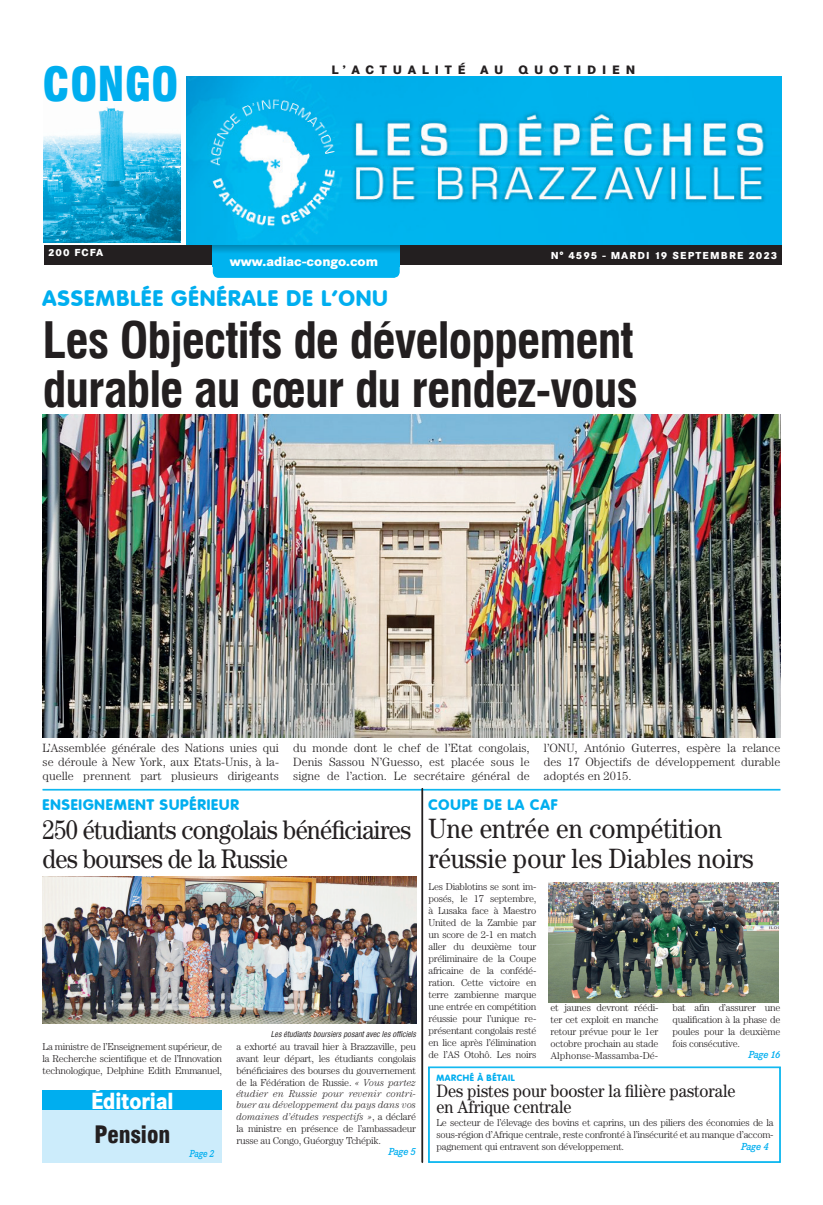
<style>
.page{position:relative;width:823px;height:1205px;background:#fff}
.page>*{position:absolute;margin:0;border:0;box-sizing:border-box;transform-origin:0 0}
.t1{font:700 49px/49px "Corporate Condensed";letter-spacing:-.02em;color:#231f20}
.t2{font:900 46px "Corporate Condensed";color:#00aeef}
.t3{font:28px/30px "Century";color:#231f20;scale:.9 1}
.t4{font:27px/29px "Century";letter-spacing:-.025em;color:#231f20;scale:.9 1}
.t5{font:800 23px "Corporate SBQ";color:#fff;scale:.84 1}
.t6{font:900 23px "Corporate Condensed";color:#231f20}
.t7{font:800 22px "Corporate Rounded";letter-spacing:.06em;color:#00aeef}
.t8{font:18px/16px "Century";color:#231f20;scale:.9 1}
.t9{font:800 15px "Corporate Rounded";letter-spacing:.06em;color:#00aeef}
.t10{font:800 13px "Corporate SBQ";color:#fff}
.t11{font:300 12px/14px "Century";color:#231f20;text-align:justify}
.t12{font:800 12px "Corporate SBQ";letter-spacing:.485em;color:#231f20}
.t13{font:300 10px/12px "Century";letter-spacing:-.025em;color:#231f20;text-align:justify}
.t14{font:italic 300 10px/11px "Century";color:#231f20;scale:.95 1}
.t15{font:800 10px "Corporate SBQ";letter-spacing:.1em;color:#fff}
.t16{font:italic 500 10px "Corporate EBQ";letter-spacing:-.025em;color:#00aeef}
.t17{font:italic 500 10px "Corporate EBQ";letter-spacing:-.025em;color:#00aeef;scale:.9 1}
.t18{font:800 9px "Corporate Rounded";letter-spacing:.06em;color:#00aeef}
.t19{font:italic 8px "Corporate Condensed";color:#231f20}
.s1{font-style:italic}
</style>
<div class="page">
<div style="left:44px;top:245px;width:737px;height:19px;background:#231f20"></div>
<img style="left:44px;top:107px;width:136px;height:135px">
<img style="left:186px;top:76px;width:595px;height:168px">
<svg style="left:213px;top:265px;width:186px;height:13px"></svg>
<div style="left:213px;top:245px;width:186px;height:20px;background:linear-gradient(to bottom,#0097cc,#00bbf9)"></div>
<img style="left:43px;top:414px;width:737px;height:323px">
<hr style="left:43px;top:789px;width:737px;height:1px;background:#00b3ef">
<hr style="left:43px;top:790px;width:737px;height:1px;background:#00b3ef">
<div style="left:43px;top:1109px;width:179px;height:53px;background:#ccecfb"></div>
<div style="left:43px;top:1090px;width:179px;height:20px;background:#00aeef"></div>
<img style="left:43px;top:876px;width:373px;height:147px">
<img style="left:548px;top:882px;width:230px;height:121px">
<svg style="left:428px;top:1067px;width:352px;height:95px"></svg>
<div style="left:429px;top:1067px;width:350px;height:95px;border:1px solid #00b3ef"></div>
<svg style="left:421px;top:788px;width:1px;height:374px"></svg>
<h2 class="t2" style="left:43px;top:57px;width:137px">CONGO</h2>
<p class="t12" style="left:331px;top:63px;width:305px">L’ACTUALITÉ AU QUOTIDIEN</p>
<p class="t15" style="left:48px;top:246px;width:57px">200 FCFA</p>
<h3 class="t10" style="left:230px;top:254px;width:150px">www.adiac-congo.com</h3>
<p class="t15" style="left:550px;top:249px;width:228px">N° 4595 - MARDI 19 SEPTEMBRE 2023</p>
<h3 class="t7" style="left:43px;top:285px;width:346px">ASSEMBLÉE GÉNÉRALE DE L’ONU</h3>
<h1 class="t1" style="left:43px;top:316px;width:596px">Les Objectifs de développement durable au cœur du rendez-vous</h1>
<p class="t11" style="left:43px;top:740px;width:238px">L’Assemblée générale des Nations unies qui se déroule à New York, aux Etats-Unis, à la&shy;quelle prennent part plusieurs dirigeants</p>
<p class="t11" style="left:293px;top:740px;width:238px">du monde dont le chef de l’Etat congolais, Denis Sassou N’Guesso, est placée sous le signe de l’action. Le secrétaire général de</p>
<p class="t11" style="left:543px;top:740px;width:238px">l’ONU, António Guterres, espère la relance des 17 Objectifs de développement durable adoptés en 2015.</p>
<h3 class="t9" style="left:43px;top:796px;width:197px">ENSEIGNEMENT SUPÉRIEUR</h3>
<h3 class="t4" style="left:43px;top:815px;width:411px">250 étudiants congolais bénéficiaires des bourses de la Russie</h3>
<h3 class="t9" style="left:428px;top:796px;width:130px">COUPE DE LA CAF</h3>
<h3 class="t3" style="left:428px;top:813px;width:362px">Une entrée en compétition réussie pour les Diables noirs</h3>
<p class="t13" style="left:428px;top:880px;width:109px">Les Diablotins se sont im&shy;posés, le 17 septembre, à Lusaka face à Maestro United de la Zambie par un score de 2-1 en match aller du deuxième tour préliminaire de la Coupe africaine de la confédé&shy;ration. Cette victoire en terre zambienne marque une entrée en compétition réussie pour l’unique re&shy;présentant congolais resté en lice après l’élimination de l’AS Otohô. Les noirs</p>
<p class="t13" style="left:550px;top:1001px;width:109px">et jaunes devront réédi&shy;ter cet exploit en manche retour prévue pour le 1er octobre prochain au stade Alphonse-Massamba-Dé-</p>
<p class="t13" style="left:672px;top:1001px;width:109px">bat afin d’assurer une qualification à la phase de poules pour la deuxième fois consécutive.</p>
<p class="t19" style="left:270px;top:1029px;width:147px">Les étudiants boursiers posant avec les officiels</p>
<p class="t13" style="left:43px;top:1040px;width:181px">La ministre de l’Enseignement supérieur, de la Recherche scientifique et de l’Innovation technologique, Delphine Edith Emmanuel,</p>
<p class="t13" style="left:236px;top:1040px;width:181px">a exhorté au travail hier à Brazzaville, peu avant leur départ, les étudiants congolais bénéficiaires des bourses du gouvernement de la Fédération de Russie. <span class="s1">« Vous partez</span></p>
<p class="t14" style="left:236px;top:1088px;width:190px">étudier en Russie pour revenir contri&shy;buer au développement du pays dans vos</p>
<p class="t13" style="left:236px;top:1110px;width:181px"><span class="s1">domaines d’études respectifs »</span>, a déclaré la ministre en présence de l’ambassadeur russe au Congo, Guéorguy Tchépik.</p>
<p class="t16" style="left:388px;top:1145px;width:29px">Page 5</p>
<p class="t16" style="left:748px;top:1048px;width:33px">Page 16</p>
<p class="t18" style="left:436px;top:1073px;width:80px">MARCHÉ À BÉTAIL</p>
<h3 class="t8" style="left:436px;top:1083px;width:334px">Des pistes pour booster la filière pastorale en Afrique centrale</h3>
<p class="t13" style="left:436px;top:1117px;width:338px">Le secteur de l’élevage des bovins et caprins, un des piliers des économies de la sous-région d’Afrique centrale, reste confronté à l’insécurité et au manque d’accom&shy;pagnement qui entravent son développement.</p>
<h3 class="t5" style="left:91px;top:1086px;width:100px">Éditorial</h3>
<h3 class="t6" style="left:94px;top:1121px;width:77px">Pension</h3>
<p class="t16" style="left:740px;top:1141px;width:29px">Page 4</p>
<p class="t17" style="left:189px;top:1147px;width:29px">Page 2</p>
</div>
